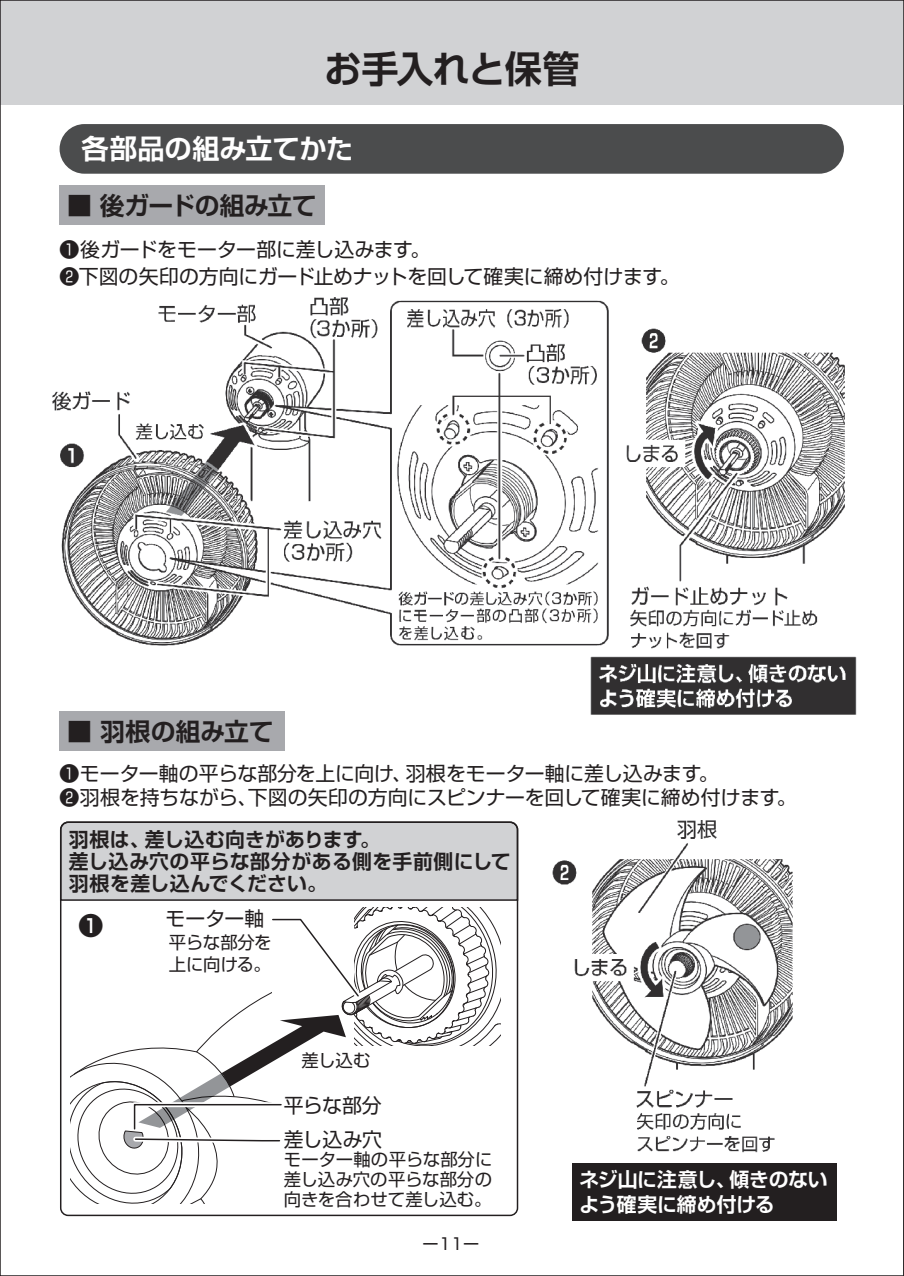
<style>
.page{position:relative;width:904px;height:1276px;background:#fff}
.page>*{position:absolute;margin:0;border:0;box-sizing:border-box;transform-origin:0 0}
.t1{font:700 37.27px "Shin Go Pro De";letter-spacing:-.03em;color:#231f20}
.t2{font:700 27.3px "Shin Go Pro De";letter-spacing:-.01em;color:#fff}
.t3{font:700 24.85px "Shin Go Pro De";letter-spacing:-.01em;color:#231f20}
.t4{font:19.78px/24.8px "Shin Go Pro";letter-spacing:-.005em;color:#231f20}
.t5{font:700 19.78px/22.4px "Shin Go Pro De";letter-spacing:.02em;color:#231f20}
.t6{font:700 19.78px/24.8px "Shin Go Pro De";letter-spacing:-.01em;color:#fff}
.t7{font:17.32px/19.8px "Shin Go Pro";color:#231f20;text-align:justify}
.t8{font:16.1px "Shin Go Pro";color:#231f20}
</style>
<div class="page">
<img style="left:552px;top:820px;width:241px;height:333px">
<img style="left:52px;top:297px;width:805px;height:423px">
<svg style="left:903px;top:0;width:1px;height:1275px"></svg>
<div style="left:0;top:0;width:903px;height:104px;background:#d1d2d4"></div>
<div style="left:572px;top:1162px;width:263px;height:58px;background:#231f20"></div>
<div style="left:60px;top:185px;width:264px;height:40px;background:#a8a9ad"></div>
<div style="left:60px;top:124px;width:783px;height:50px;background:#4b4c4d;border-radius:25px"></div>
<div style="left:60px;top:711px;width:225px;height:40px;background:#a8a9ad"></div>
<div style="left:62px;top:823px;width:457px;height:78px;background:#d1d2d4"></div>
<svg style="left:70px;top:907px;width:431px;height:296px"></svg>
<h1 class="t1" style="left:324px;top:38px;width:257px">お手入れと保管</h1>
<h2 class="t2" style="left:82px;top:126px;width:273px">各部品の組み立てかた</h2>
<p class="t3" style="left:67px;top:185px;width:251px">■ 後ガードの組み立て</p>
<p class="t4" style="left:60px;top:233px;width:621px;line-height:27.3px">❶後ガードをモーター部に差し込みます。<br>❷下図の矢印の方向にガード止めナットを回して確実に締め付けます。</p>
<p class="t3" style="left:67px;top:711px;width:208px">■ 羽根の組み立て</p>
<p class="t4" style="left:60px;top:758px;width:738px">❶モーター軸の平らな部分を上に向け、羽根をモーター軸に差し込みます。<br>❷羽根を持ちながら、下図の矢印の方向にスピンナーを回して確実に締め付けます。</p>
<p class="t5" style="left:69px;top:825px;width:443px">羽根は、差し込む向きがあります。<br>差し込み穴の平らな部分がある側を手前側にして羽根を差し込んでください。</p>
<p class="t3" style="left:78px;top:905px;width:26px">❶</p>
<p class="t4" style="left:166px;top:903px;width:100px">モーター軸</p>
<p class="t7" style="left:169px;top:929px;width:104px;line-height:22.4px">平らな部分を上に向ける。</p>
<p class="t7" style="left:301px;top:1048px;width:70px">差し込む</p>
<p class="t4" style="left:284px;top:1091px;width:99px">平らな部分</p>
<p class="t4" style="left:284px;top:1124px;width:99px">差し込み穴</p>
<p class="t7" style="left:284px;top:1147px;width:210px">モーター軸の平らな部分に差し込み穴の平らな部分の向きを合わせて差し込む。</p>
<p class="t8" style="left:422px;top:1230px;width:58px">ー11ー</p>
<p class="t6" style="left:579px;top:1164px;width:250px">ネジ山に注意し、傾きのないよう確実に締め付ける</p>
</div>
